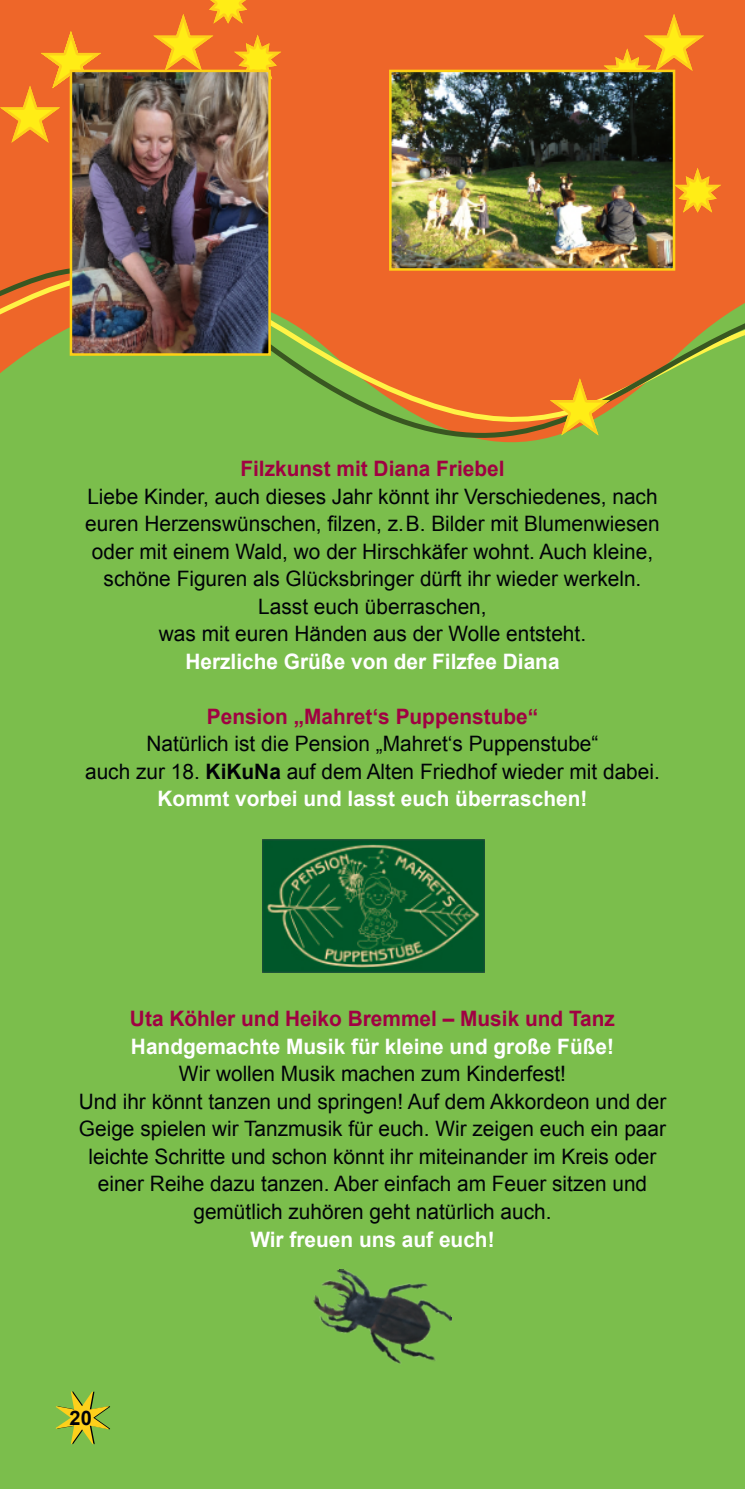
<style>
.page{position:relative;width:745px;height:1489px;background:#fff}
.page>*{position:absolute;margin:0;border:0;box-sizing:border-box;transform-origin:0 0}
.t1{font:21.25px/27.5px "Arial";color:#000208;text-align:center}
.t2{font:700 21.25px "Arial";color:#fff}
.t3{font:700 21.25px "Arial";color:#a00142}
.t4{font:700 20px "Arial";color:#000208}
.s1{font-weight:700}
.s2{font-weight:700;color:#fff}
</style>
<div class="page">
<hr style="left:744px;top:0;width:1px;height:1488px;background:#7bbe4c">
<svg style="left:744px;top:0;width:1px;height:336px"></svg>
<div style="left:0;top:0;width:744px;height:1488px;background:#7bbe4c"></div>
<div style="left:0;top:0;width:744px;height:224px;background:#ee6629"></div>
<svg style="left:56px;top:1391px;width:54px;height:52px"></svg>
<svg style="left:0;top:31px;width:101px;height:112px"></svg>
<svg style="left:0;top:224px;width:744px;height:219px"></svg>
<svg style="left:549px;top:378px;width:60px;height:57px"></svg>
<svg style="left:153px;top:0;width:128px;height:79px"></svg>
<svg style="left:603px;top:14px;width:100px;height:79px"></svg>
<svg style="left:674px;top:168px;width:46px;height:44px"></svg>
<img style="left:313px;top:1269px;width:139px;height:95px">
<img style="left:392px;top:73px;width:279px;height:195px">
<div style="left:389px;top:70px;width:285px;height:201px;border:2px solid #fed014"></div>
<img style="left:73px;top:73px;width:195px;height:280px">
<div style="left:70px;top:70px;width:201px;height:286px;border:2px solid #fed014"></div>
<img style="left:262px;top:839px;width:222px;height:133px">
<p class="t3" style="left:240px;top:460px;width:265px">Filzkunst mit Diana Friebel</p>
<p class="t1" style="left:85px;top:484px;width:575px">Liebe Kinder, auch dieses Jahr könnt ihr Verschiedenes, nach euren Herzenswünschen, filzen, z.B. Bilder mit Blumenwiesen oder mit einem Wald, wo der Hirschkäfer wohnt. Auch kleine, schöne Figuren als Glücksbringer dürft ihr wieder werkeln.<br>Lasst euch überraschen,<br>was mit euren Händen aus der Wolle entsteht.</p>
<p class="t2" style="left:185px;top:653px;width:375px">Herzliche Grüße von der Filzfee Diana</p>
<p class="t3" style="left:207px;top:708px;width:332px">Pension „Mahret‘s Puppenstube“</p>
<p class="t1" style="left:85px;top:732px;width:576px">Natürlich ist die Pension „Mahret‘s Puppenstube“<br>auch zur 18. <span class="s1">KiKuNa</span> auf dem Alten Friedhof wieder mit dabei.<br><span class="s2">Kommt vorbei und lasst euch überraschen!</span></p>
<p class="t3" style="left:130px;top:1010px;width:486px">Uta Köhler und Heiko Bremmel – Musik und Tanz</p>
<p class="t2" style="left:131px;top:1038px;width:484px">Handgemachte Musik für kleine und große Füße!</p>
<p class="t1" style="left:79px;top:1062px;width:588px">Wir wollen Musik machen zum Kinderfest!<br>Und ihr könnt tanzen und springen! Auf dem Akkordeon und der Geige spielen wir Tanzmusik für euch. Wir zeigen euch ein paar leichte Schritte und schon könnt ihr miteinander im Kreis oder einer Reihe dazu tanzen. Aber einfach am Feuer sitzen und gemütlich zuhören geht natürlich auch.</p>
<p class="t2" style="left:250px;top:1230px;width:245px">Wir freuen uns auf euch!</p>
<p class="t4" style="left:69px;top:1410px;width:24px">20</p>
</div>
